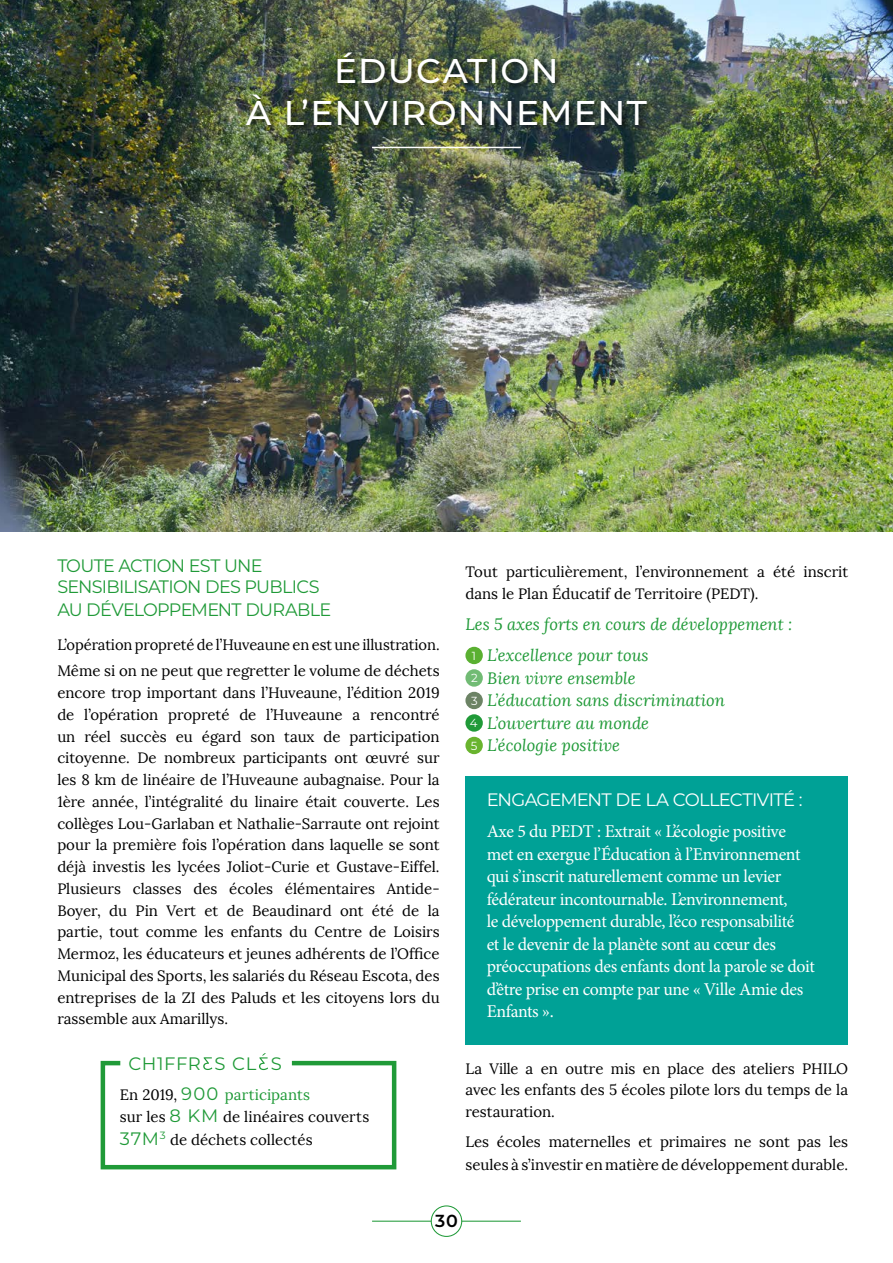
<style>
.page{position:relative;width:893px;height:1263px;background:#fff}
.page>*{position:absolute;margin:0;border:0;box-sizing:border-box;transform-origin:0 0}
.t1{font:500 34.35px/42px "Montserrat";letter-spacing:.04em;color:#fff;text-align:center}
.t2{font:18px/22.5px "Minion Pro";letter-spacing:-.02em;color:#fff}
.t3{font:18px/20.9px "Montserrat";letter-spacing:-.04em;color:#209a38}
.t4{font:18px "Montserrat";letter-spacing:-.04em;color:#fff}
.t5{font:18px "Montserrat";letter-spacing:.03em;color:#209a38}
.t6{font:600 17.4px "Montserrat";color:#000}
.t7{font:italic 16.5px "Lora";color:#209a38}
.t8{font:15px/21.8px "Lora";color:#000;text-align:justify}
.t9{font:15px "Lora";color:#209a38}
.t10{font:11.7px "Montserrat";color:#fff}
.s1{color:#000}
.s2{font-family:"Montserrat";font-size:18px}
.s3{font-family:"Montserrat";font-size:18px;color:#209a38}
</style>
<div class="page">
<img style="left:0;top:0;width:893px;height:531px">
<div style="left:465px;top:776px;width:383px;height:269px;background:#00a196"></div>
<hr style="left:372px;top:1221px;width:149px;height:1px;background:#209a38">
<div style="left:431px;top:1206px;width:31px;height:30px;background:#fff;border-radius:50%"></div>
<div style="left:431px;top:1205px;width:31px;height:32px;border:1px solid #209a38;border-radius:50%"></div>
<div style="left:465px;top:647px;width:18px;height:17px;background:#5ab031;border-radius:50%"></div>
<div style="left:465px;top:669px;width:18px;height:18px;background:#71bb74;border-radius:50%"></div>
<div style="left:465px;top:692px;width:18px;height:17px;background:#6c8365;border-radius:50%"></div>
<div style="left:465px;top:714px;width:18px;height:18px;background:#209a38;border-radius:50%"></div>
<div style="left:465px;top:737px;width:18px;height:17px;background:#69b42e;border-radius:50%"></div>
<svg style="left:100px;top:1053px;width:297px;height:117px"></svg>
<div style="left:244px;top:50px;width:411px;height:84px;background:#000;opacity:.75"></div>
<hr style="left:372px;top:147px;width:149px;height:1px;background:#fff">
<p class="t1" style="left:246px;top:48px;width:402px">ÉDUCATION<br>À L’ENVIRONNEMENT</p>
<p class="t3" style="left:57px;top:555px;width:264px">TOUTE ACTION EST UNE<br>SENSIBILISATION DES PUBLICS</p>
<p class="t3" style="left:57px;top:598px;width:275px">AU DÉVELOPPEMENT DURABLE</p>
<p class="t8" style="left:57px;top:634px;width:384px">L’opération propreté de l’Huveaune en est une illustration.</p>
<p class="t8" style="left:57px;top:660px;width:384px">Même si on ne peut que regretter le volume de déchets encore trop important dans l’Huveaune, l’édition 2019 de l’opération propreté de l’Huveaune a rencontré un réel succès eu égard son taux de participation citoyenne. De nombreux participants ont œuvré sur les 8 km de linéaire de l’Huveaune aubagnaise. Pour la 1ère année, l’intégralité du linaire était couverte. Les collèges Lou-Garlaban et Nathalie-Sarraute ont rejoint pour la première fois l’opération dans laquelle se sont déjà investis les lycées Joliot-Curie et Gustave-Eiffel.<br>Plusieurs classes des écoles élémentaires Antide-Boyer, du Pin Vert et de Beaudinard ont été de la partie, tout comme les enfants du Centre de Loisirs Mermoz, les éducateurs et jeunes adhérents de l’Office Municipal des Sports, les salariés du Réseau Escota, des entreprises de la ZI des Paluds et les citoyens lors du rassemble aux Amarillys.</p>
<p class="t5" style="left:128px;top:1051px;width:155px">CH1FFR S CL S</p>
<p class="t9" style="left:120px;top:1085px;width:192px"><span class="s1">En 2019,</span> <span class="s2">900</span> participants</p>
<p class="t8" style="left:120px;top:1106px;width:251px">sur les <span class="s3">8 KM</span> de linéaires couverts</p>
<p class="t8" style="left:120px;top:1128px;width:194px"><span class="s3">37M</span><sup>3</sup> de déchets collectés</p>
<p class="t8" style="left:465px;top:561px;width:384px">Tout particulièrement, l’environnement a été inscrit dans le Plan Éducatif de Territoire (PEDT).</p>
<p class="t7" style="left:465px;top:614px;width:328px">Les 5 axes forts en cours de développement :</p>
<p class="t10" style="left:472px;top:648px;width:6px">1</p>
<p class="t7" style="left:487px;top:645px;width:163px">L’excellence pour tous</p>
<p class="t10" style="left:471px;top:670px;width:8px">2</p>
<p class="t7" style="left:487px;top:668px;width:150px">Bien vivre ensemble</p>
<p class="t10" style="left:471px;top:692px;width:8px">3</p>
<p class="t7" style="left:487px;top:690px;width:239px">L’éducation sans discrimination</p>
<p class="t10" style="left:470px;top:715px;width:9px">4</p>
<p class="t7" style="left:487px;top:713px;width:163px">L’ouverture au monde</p>
<p class="t10" style="left:471px;top:737px;width:8px">5</p>
<p class="t7" style="left:487px;top:735px;width:134px">L’écologie positive</p>
<p class="t4" style="left:487px;top:787px;width:318px">ENGAGEMENT DE LA COLLECTIVITÉ :</p>
<p class="t2" style="left:487px;top:820px;width:330px">Axe 5 du PEDT : Extrait « L’écologie positive met en exergue l’Éducation à l’Environnement qui s’inscrit naturellement comme un levier fédérateur incontournable. L’environnement,<br>le développement durable, l’éco responsabilité<br>et le devenir de la planète sont au cœur des préoccupations des enfants dont la parole se doit d’être prise en compte par une « Ville Amie des Enfants ».</p>
<p class="t8" style="left:465px;top:1057px;width:384px">La Ville a en outre mis en place des ateliers PHILO avec les enfants des 5 écoles pilote lors du temps de la restauration.</p>
<p class="t8" style="left:465px;top:1131px;width:384px;line-height:22.5px">Les écoles maternelles et primaires ne sont pas les seules à s’investir en matière de développement durable.</p>
<p class="t6" style="left:435px;top:1208px;width:24px">30</p>
</div>
